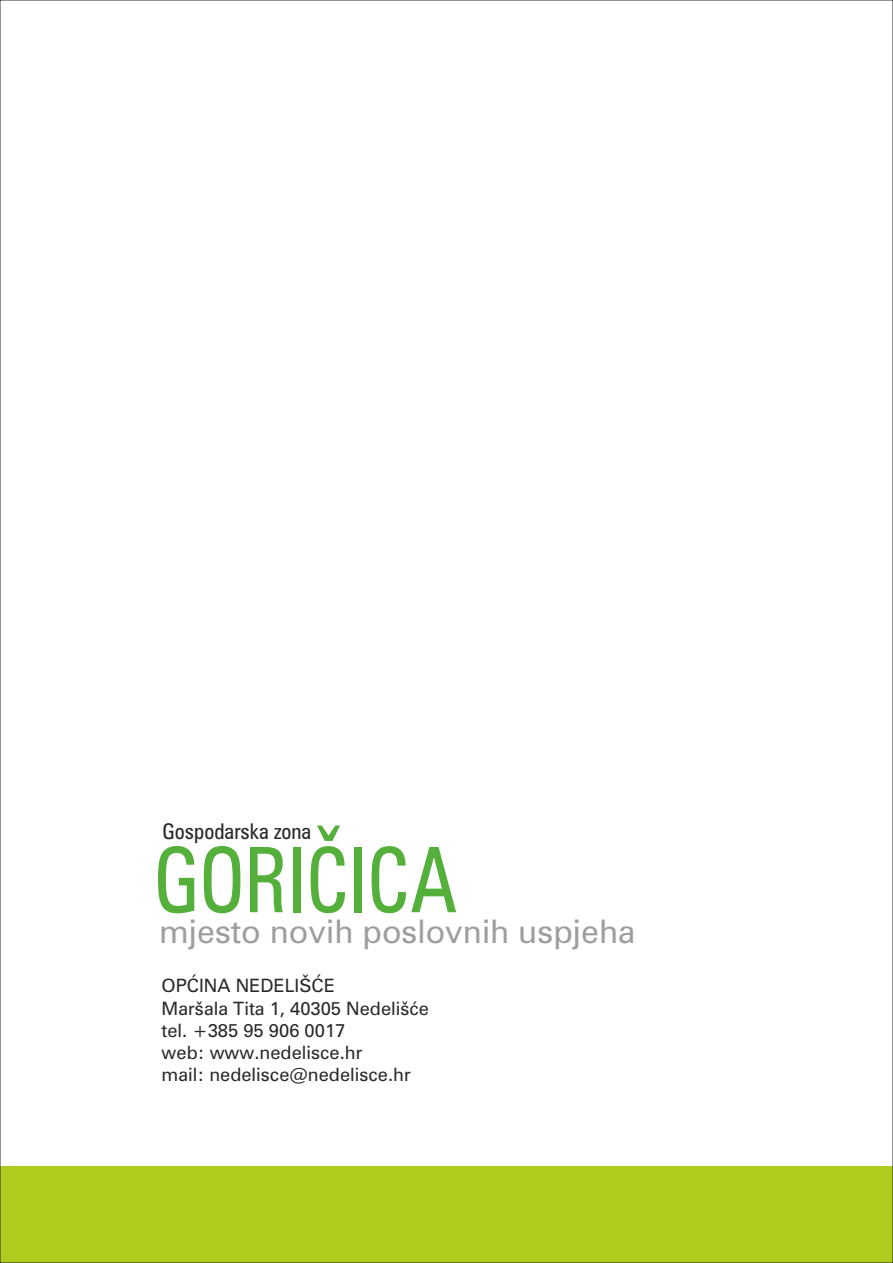
<style>
.page{position:relative;width:893px;height:1263px;background:#fff}
.page>*{position:absolute;margin:0;border:0;box-sizing:border-box;transform-origin:0 0}
.t1{font:condensed 90.75px "Zurich BT";color:#54b03b;scale:.88 1}
.t2{font:32.55px "Zurich BT";color:#9e9e9e}
.t3{font:condensed 21.75px "Zurich BT";color:#292929}
.t4{font:18.45px/22px "Zurich BT";color:#292929}
</style>
<div class="page">
<div style="left:0;top:1166px;width:893px;height:96px;background:#b0cc1f"></div>
<p class="t3" style="left:163px;top:823px;width:150px">Gospodarska zona</p>
<h1 class="t1" style="left:154px;top:843px;width:346px">GORIČICA</h1>
<h2 class="t2" style="left:159px;top:918px;width:478px">mjesto novih poslovnih uspjeha</h2>
<p class="t4" style="left:162px;top:976px;width:269px">OPĆINA NEDELIŠĆE<br>Maršala Tita 1, 40305 Nedelišće tel. +385 95 906 0017<br>web: www.nedelisce.hr<br>mail: nedelisce@nedelisce.hr</p>
</div>
